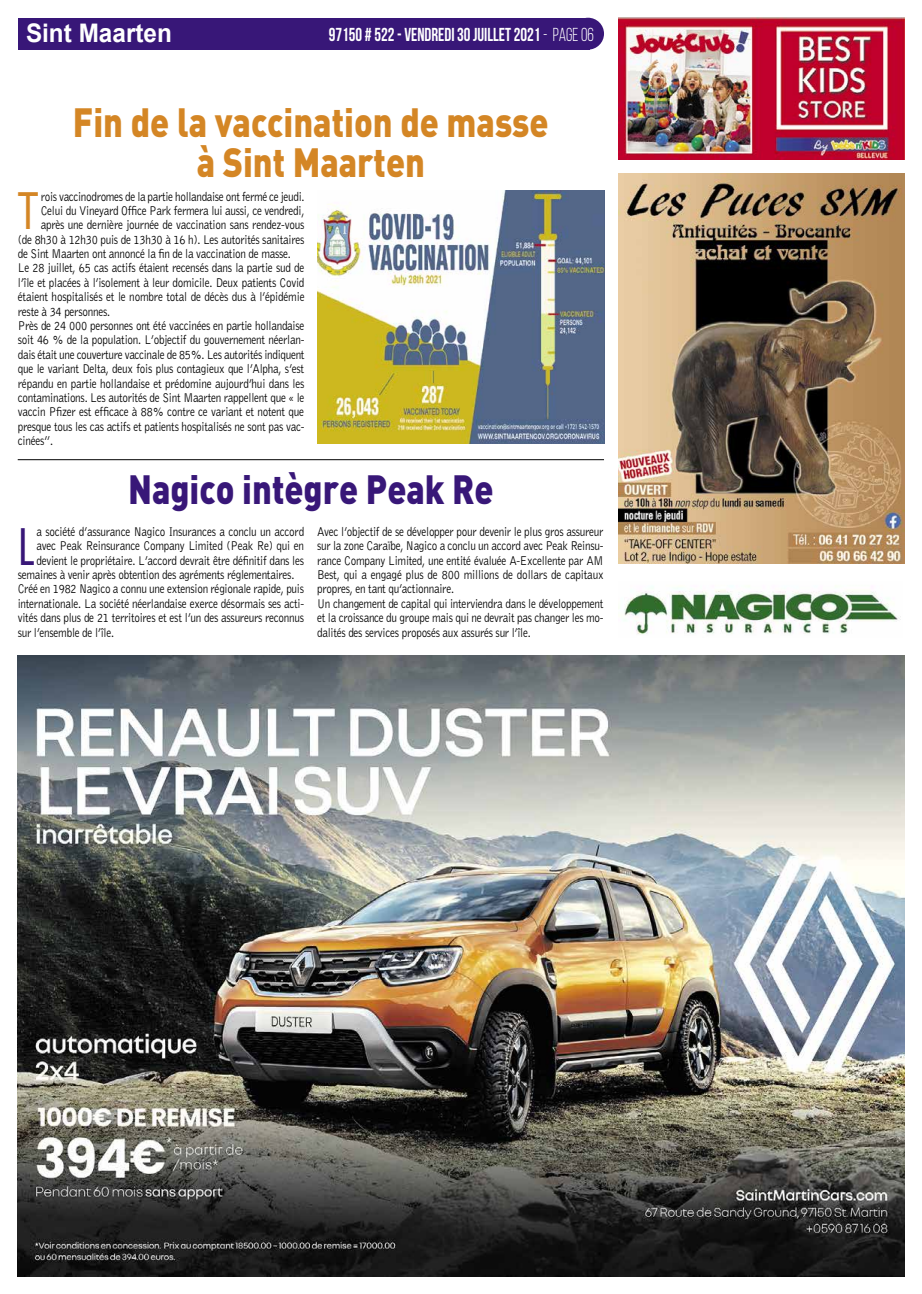
<style>
.page{position:relative;width:922px;height:1294px;background:#fff}
.page>*{position:absolute;margin:0;border:0;box-sizing:border-box;transform-origin:0 0}
.t1{font:48.88px "Futura";color:#d48625;scale:.9 1}
.t2{font:48.88px "Futura";color:#381778;scale:.9 1}
.t3{font:900 40.38px/40px "DIN Pro";color:#d48625;text-align:center;scale:.85 1}
.t4{font:900 40.38px "DIN Pro";color:#381778;scale:.85 1}
.t5{font:700 25.62px "Arial";color:#fff;scale:.95 1}
.t6{font:700 18.75px "Bebas Neue";color:#fff;scale:.9 1}
.t7{font:300 13.12px/14.4px "Bell Gothic";letter-spacing:-.025em;color:#000;scale:.85 1}
.s1{font-weight:400}
</style>
<div class="page">
<div style="left:572px;top:18px;width:32px;height:32px;background:#381778;border-radius:50%"></div>
<div style="left:18px;top:18px;width:571px;height:32px;background:#381778"></div>
<img style="left:18px;top:656px;width:886px;height:620px">
<img style="left:618px;top:18px;width:286px;height:141px">
<img style="left:618px;top:174px;width:286px;height:389px">
<img style="left:318px;top:191px;width:286px;height:252px">
<hr style="left:18px;top:459px;width:586px;height:1px;background:#000">
<img style="left:618px;top:586px;width:283px;height:48px">
<h3 class="t5" style="left:26px;top:16px;width:155px">Sint Maarten</h3>
<h3 class="t6" style="left:329px;top:24px;width:296px">97150 # 522 - VENDREDI 30 JUILLET 2021 <span class="s1">- page 06</span></h3>
<h2 class="t3" style="left:73px;top:101px;width:561px">Fin de la vaccination de masse à Sint Maarten</h2>
<h1 class="t1" style="left:18px;top:180px;width:24px">T</h1>
<p class="t7" style="left:41px;top:189px;width:312px">rois vaccinodromes de la partie hollandaise ont fermé ce jeudi.</p>
<p class="t7" style="left:41px;top:204px;width:311px">Celui du Vineyard Office Park fermera lui aussi, ce vendredi,</p>
<p class="t7" style="left:41px;top:218px;width:311px">après une dernière journée de vaccination sans rendez-vous</p>
<p class="t7" style="left:18px;top:232px;width:338px">(de 8h30 à 12h30 puis de 13h30 à 16 h). Les autorités sanitaires</p>
<p class="t7" style="left:18px;top:247px;width:323px">de Sint Maarten ont annoncé la fin de la vaccination de masse.</p>
<p class="t7" style="left:18px;top:261px;width:338px">Le 28 juillet, 65 cas actifs étaient recensés dans la partie sud de</p>
<p class="t7" style="left:18px;top:275px;width:338px">l’île et placées à l’isolement à leur domicile. Deux patients Covid</p>
<p class="t7" style="left:18px;top:290px;width:339px">étaient hospitalisés et le nombre total de décès dus à l’épidémie</p>
<p class="t7" style="left:18px;top:304px;width:110px">reste à 34 personnes.</p>
<p class="t7" style="left:18px;top:319px;width:338px">Près de 24 000 personnes ont été vaccinées en partie hollandaise</p>
<p class="t7" style="left:18px;top:333px;width:338px">soit 46 % de la population. L’objectif du gouvernement néerlan-</p>
<p class="t7" style="left:18px;top:347px;width:339px">dais était une couverture vaccinale de 85%. Les autorités indiquent</p>
<p class="t7" style="left:18px;top:362px;width:338px">que le variant Delta, deux fois plus contagieux que l’Alpha, s’est</p>
<p class="t7" style="left:18px;top:376px;width:338px">répandu en partie hollandaise et prédomine aujourd’hui dans les</p>
<p class="t7" style="left:18px;top:390px;width:338px">contaminations. Les autorités de Sint Maarten rappellent que « le</p>
<p class="t7" style="left:18px;top:405px;width:338px">vaccin Pfizer est efficace à 88% contre ce variant et notent que</p>
<p class="t7" style="left:18px;top:419px;width:338px">presque tous les cas actifs et patients hospitalisés ne sont pas vac-</p>
<p class="t7" style="left:18px;top:434px;width:43px">cinées”.</p>
<h2 class="t4" style="left:128px;top:462px;width:431px">Nagico intègre Peak Re</h2>
<h1 class="t2" style="left:18px;top:515px;width:20px">L</h1>
<p class="t7" style="left:36px;top:524px;width:316px">a société d’assurance Nagico Insurances a conclu un accord</p>
<p class="t7" style="left:36px;top:539px;width:316px">avec Peak Reinsurance Company Limited (Peak Re) qui en</p>
<p class="t7" style="left:36px;top:553px;width:316px">devient le propriétaire. L’accord devrait être définitif dans les</p>
<p class="t7" style="left:18px;top:568px;width:327px">semaines à venir après obtention des agréments réglementaires.</p>
<p class="t7" style="left:18px;top:582px;width:338px">Créé en 1982 Nagico a connu une extension régionale rapide, puis</p>
<p class="t7" style="left:18px;top:596px;width:338px">internationale. La société néerlandaise exerce désormais ses acti-</p>
<p class="t7" style="left:18px;top:611px;width:338px">vités dans plus de 21 territoires et est l’un des assureurs reconnus</p>
<p class="t7" style="left:18px;top:625px;width:115px">sur l’ensemble de l’île.</p>
<p class="t7" style="left:317px;top:524px;width:338px">Avec l’objectif de se développer pour devenir le plus gros assureur sur la zone Caraïbe, Nagico a conclu un accord avec Peak Reinsu&shy;rance Company Limited, une entité évaluée A-Excellente par AM Best, qui a engagé plus de 800 millions de dollars de capitaux propres, en tant qu’actionnaire.<br>Un changement de capital qui interviendra dans le développement et la croissance du groupe mais qui ne devrait pas changer les mo&shy;dalités des services proposés aux assurés sur l’île.</p>
</div>
